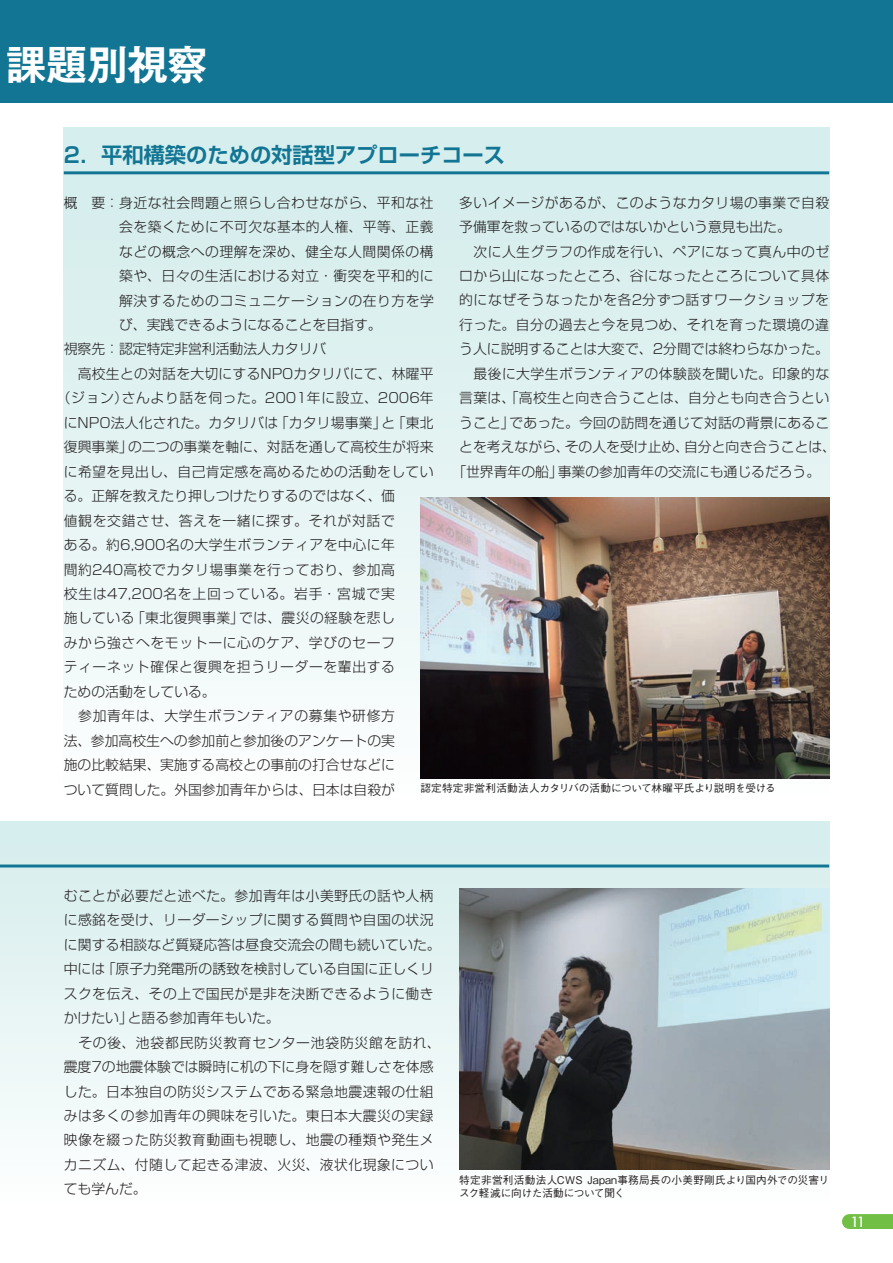
<style>
.page{position:relative;width:893px;height:1263px;background:#fff}
.page>*{position:absolute;margin:0;border:0;box-sizing:border-box;transform-origin:0 0}
.t1{font:700 40.35px "Gothic MB101 Pro De";color:#fff}
.t2{font:700 21.3px "Shin Go Pro De";color:#117593}
.t3{font:300 13.8px/24.5px "Shin Go Pro";letter-spacing:.03em;color:#231f20}
.t4{font:300 13.8px "Shin Go Pro";color:#231f20}
.t5{font:300 13.8px "Shin Go Pro";letter-spacing:.005em;color:#231f20}
.t6{font:300 13.8px "Shin Go Pro";letter-spacing:.06em;color:#231f20}
.t7{font:300 13.8px "Shin Go Pro";letter-spacing:.05em;color:#231f20}
.t8{font:500 13.8px "Futura";color:#fff}
.t9{font:500 10.65px/12.8px "Gothic BBB Pro";letter-spacing:.01em;color:#231f20}
.t10{font:500 10.65px "Gothic BBB Pro";letter-spacing:-.015em;color:#231f20}
</style>
<div class="page">
<div style="left:64px;top:128px;width:765px;height:668px;background:linear-gradient(to bottom,#d1eceb,#f8fbfb)"></div>
<div style="left:0;top:822px;width:829px;height:382px;background:linear-gradient(to bottom,#d4eceb,#fdfefe)"></div>
<div style="left:849px;top:1214px;width:44px;height:15px;background:#71bf44"></div>
<div style="left:0;top:0;width:893px;height:102px;background:#117593"></div>
<hr style="left:0;top:864px;width:829px;height:3px;background:#117593">
<hr style="left:64px;top:171px;width:765px;height:3px;background:#117593">
<img style="left:459px;top:889px;width:370px;height:280px">
<img style="left:421px;top:497px;width:408px;height:281px">
<h1 class="t1" style="left:6px;top:31px;width:203px">課題別視察</h1>
<h2 class="t2" style="left:64px;top:138px;width:443px">2．平和構築のための対話型アプローチコース</h2>
<p class="t3" style="left:459px;top:189px;width:371px">多いイメージがあるが、このようなカタリ場の事業で自殺</p>
<p class="t4" style="left:459px;top:216px;width:333px">予備軍を救っているのではないかという意見も出た。</p>
<p class="t3" style="left:459px;top:237px;width:371px">　次に人生グラフの作成を行い、ペアになって真ん中のゼ</p>
<p class="t3" style="left:459px;top:262px;width:371px">ロから山になったところ、谷になったところについて具体</p>
<p class="t3" style="left:459px;top:286px;width:371px">的になぜそうなったかを各2分ずつ話すワークショップを</p>
<p class="t3" style="left:459px;top:311px;width:371px">行った。自分の過去と今を見つめ、それを育った環境の違</p>
<p class="t4" style="left:459px;top:338px;width:371px">う人に説明することは大変で、2分間では終わらなかった。</p>
<p class="t3" style="left:459px;top:360px;width:371px">　最後に大学生ボランティアの体験談を聞いた。印象的な</p>
<p class="t3" style="left:459px;top:384px;width:372px">言葉は、「高校生と向き合うことは、自分とも向き合うとい</p>
<p class="t5" style="left:459px;top:411px;width:371px">うこと」であった。今回の訪問を通じて対話の背景にあるこ</p>
<p class="t4" style="left:459px;top:436px;width:378px">とを考えながら、その人を受け止め、自分と向き合うことは、</p>
<p class="t4" style="left:452px;top:460px;width:369px">「世界青年の船」事業の参加青年の交流にも通じるだろう。</p>
<p class="t3" style="left:64px;top:189px;width:371px">概　要：身近な社会問題と照らし合わせながら、平和な社</p>
<p class="t3" style="left:119px;top:213px;width:316px">会を築くために不可欠な基本的人権、平等、正義</p>
<p class="t3" style="left:119px;top:237px;width:316px">などの概念への理解を深め、健全な人間関係の構</p>
<p class="t3" style="left:119px;top:262px;width:316px">築や、日々の生活における対立・衝突を平和的に</p>
<p class="t3" style="left:119px;top:286px;width:316px">解決するためのコミュニケーションの在り方を学</p>
<p class="t4" style="left:119px;top:313px;width:264px">び、実践できるようになることを目指す。</p>
<p class="t4" style="left:64px;top:338px;width:264px">視察先：認定特定非営利活動法人カタリバ</p>
<p class="t3" style="left:64px;top:360px;width:371px">　高校生との対話を大切にするNPOカタリバにて、林曜平</p>
<p class="t3" style="left:57px;top:384px;width:378px">（ジョン）さんより話を伺った。2001年に設立、2006年</p>
<p class="t3" style="left:64px;top:409px;width:371px">にNPO法人化された。カタリバは「カタリ場事業」と「東北</p>
<p class="t5" style="left:64px;top:436px;width:371px">復興事業」の二つの事業を軸に、対話を通して高校生が将来</p>
<p class="t3" style="left:64px;top:458px;width:371px">に希望を見出し、自己肯定感を高めるための活動をしてい</p>
<p class="t4" style="left:64px;top:485px;width:333px">る。正解を教えたり押しつけたりするのではなく、価</p>
<p class="t7" style="left:64px;top:509px;width:333px">値観を交錯させ、答えを一緒に探す。それが対話で</p>
<p class="t3" style="left:64px;top:531px;width:333px">ある。約6,900名の大学生ボランティアを中心に年</p>
<p class="t3" style="left:64px;top:555px;width:333px">間約240高校でカタリ場事業を行っており、参加高</p>
<p class="t6" style="left:64px;top:582px;width:333px">校生は47,200名を上回っている。岩手・宮城で実</p>
<p class="t3" style="left:64px;top:604px;width:333px">施している「東北復興事業」では、震災の経験を悲し</p>
<p class="t3" style="left:64px;top:629px;width:333px">みから強さへをモットーに心のケア、学びのセーフ</p>
<p class="t3" style="left:64px;top:653px;width:333px">ティーネット確保と復興を担うリーダーを輩出する</p>
<p class="t4" style="left:64px;top:680px;width:154px">ための活動をしている。</p>
<p class="t3" style="left:64px;top:702px;width:333px">　参加青年は、大学生ボランティアの募集や研修方</p>
<p class="t4" style="left:64px;top:729px;width:333px">法、参加高校生への参加前と参加後のアンケートの実</p>
<p class="t4" style="left:64px;top:753px;width:333px">施の比較結果、実施する高校との事前の打合せなどに</p>
<p class="t4" style="left:64px;top:778px;width:333px">ついて質問した。外国参加青年からは、日本は自殺が</p>
<p class="t10" style="left:421px;top:779px;width:357px">認定特定非営利活動法人カタリバの活動について林曜平氏より説明を受ける</p>
<p class="t3" style="left:64px;top:882px;width:378px">むことが必要だと述べた。参加青年は小美野氏の話や人柄に感銘を受け、リーダーシップに関する質問や自国の状況に関する相談など質疑応答は昼食交流会の間も続いていた。中には「原子力発電所の誘致を検討している自国に正しくリスクを伝え、その上で国民が是非を決断できるように働きかけたい」と語る参加青年もいた。<br>　その後、池袋都民防災教育センター池袋防災館を訪れ、震度7の地震体験では瞬時に机の下に身を隠す難しさを体感した。日本独自の防災システムである緊急地震速報の仕組みは多くの参加青年の興味を引いた。東日本大震災の実録映像を綴った防災教育動画も視聴し、地震の種類や発生メカニズム、付随して起きる津波、火災、液状化現象についても学んだ。</p>
<p class="t9" style="left:459px;top:1172px;width:371px">特定非営利活動法人CWS Japan事務局長の小美野剛氏より国内外での災害リスク軽減に向けた活動について聞く</p>
<p class="t8" style="left:850px;top:1212px;width:17px">11</p>
</div>
